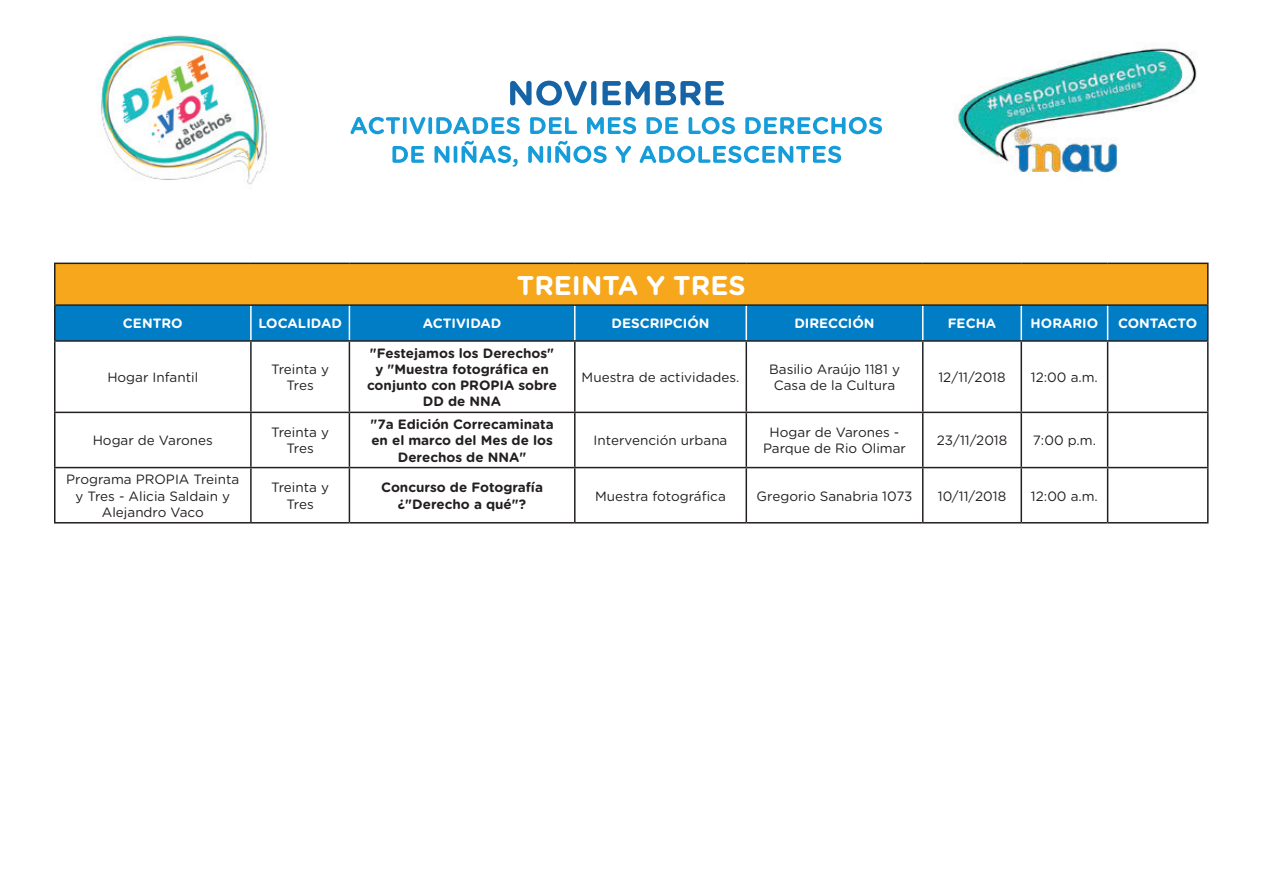
<style>
.page{position:relative;width:1263px;height:893px;background:#fff}
.page>*{position:absolute;margin:0;border:0;box-sizing:border-box;transform-origin:0 0}
.t1{font:700 27px "Gotham Rounded";color:#fff}
.t2{font:13.5px/16.2px "Gotham Rounded";color:#231f20;text-align:center}
.t3{font:700 13.5px/16.2px "Gotham Rounded";color:#231f20;text-align:center}
.t4{font:700 13.5px "Gotham Rounded";color:#fff}
.t5{font:700 13.5px "Gotham Rounded";letter-spacing:-.02em;color:#fff}
</style>
<div class="page">
<svg style="left:510px;top:81px;width:77px;height:25px"></svg>
<div style="left:591px;top:81px;width:5px;height:24px;background:#1663a6;border-radius:3px"></div>
<svg style="left:602px;top:81px;width:122px;height:24px"></svg>
<svg style="left:350px;top:117px;width:50px;height:17px"></svg>
<svg style="left:403px;top:117px;width:4px;height:17px"></svg>
<svg style="left:410px;top:117px;width:15px;height:17px"></svg>
<svg style="left:428px;top:117px;width:4px;height:17px"></svg>
<svg style="left:436px;top:117px;width:84px;height:17px"></svg>
<svg style="left:530px;top:117px;width:47px;height:17px"></svg>
<svg style="left:587px;top:117px;width:49px;height:17px"></svg>
<svg style="left:646px;top:117px;width:32px;height:17px"></svg>
<svg style="left:689px;top:117px;width:46px;height:17px"></svg>
<svg style="left:745px;top:117px;width:137px;height:17px"></svg>
<svg style="left:392px;top:146px;width:32px;height:17px"></svg>
<svg style="left:434px;top:146px;width:15px;height:17px"></svg>
<hr style="left:454px;top:146px;width:3px;height:17px;background:#169cd8;border-radius:2px">
<svg style="left:461px;top:141px;width:57px;height:26px"></svg>
<svg style="left:528px;top:146px;width:15px;height:17px"></svg>
<svg style="left:547px;top:146px;width:4px;height:17px"></svg>
<svg style="left:555px;top:141px;width:52px;height:22px"></svg>
<svg style="left:615px;top:146px;width:16px;height:17px"></svg>
<svg style="left:640px;top:146px;width:201px;height:17px"></svg>
<img style="left:98px;top:35px;width:169px;height:150px">
<img style="left:956px;top:48px;width:241px;height:125px">
<div style="left:55px;top:263px;width:1153px;height:42px;background:#f6a71c"></div>
<div style="left:56px;top:306px;width:1151px;height:34px;background:#007dc5"></div>
<hr style="left:54px;top:342px;width:2px;height:70px;background:#231f20">
<hr style="left:250px;top:342px;width:2px;height:70px;background:#231f20">
<hr style="left:349px;top:342px;width:1px;height:70px;background:#231f20">
<hr style="left:574px;top:342px;width:1px;height:70px;background:#231f20">
<hr style="left:745px;top:342px;width:2px;height:70px;background:#231f20">
<hr style="left:922px;top:342px;width:1px;height:70px;background:#231f20">
<hr style="left:1020px;top:342px;width:2px;height:70px;background:#231f20">
<hr style="left:1107px;top:342px;width:1px;height:70px;background:#231f20">
<hr style="left:1207px;top:342px;width:1px;height:70px;background:#231f20">
<hr style="left:54px;top:412px;width:197px;height:1px;background:#231f20">
<hr style="left:54px;top:413px;width:2px;height:54px;background:#231f20">
<hr style="left:251px;top:412px;width:98px;height:1px;background:#231f20">
<hr style="left:250px;top:413px;width:2px;height:54px;background:#231f20">
<hr style="left:349px;top:412px;width:226px;height:1px;background:#231f20">
<hr style="left:349px;top:413px;width:1px;height:54px;background:#231f20">
<hr style="left:575px;top:412px;width:171px;height:1px;background:#231f20">
<hr style="left:574px;top:413px;width:1px;height:54px;background:#231f20">
<hr style="left:746px;top:412px;width:177px;height:1px;background:#231f20">
<hr style="left:745px;top:413px;width:2px;height:54px;background:#231f20">
<hr style="left:923px;top:412px;width:98px;height:1px;background:#231f20">
<hr style="left:922px;top:413px;width:1px;height:54px;background:#231f20">
<hr style="left:1021px;top:412px;width:86px;height:1px;background:#231f20">
<hr style="left:1020px;top:413px;width:2px;height:54px;background:#231f20">
<hr style="left:1107px;top:412px;width:101px;height:1px;background:#231f20">
<hr style="left:1107px;top:413px;width:1px;height:54px;background:#231f20">
<hr style="left:1207px;top:413px;width:1px;height:54px;background:#231f20">
<hr style="left:54px;top:467px;width:197px;height:1px;background:#231f20">
<hr style="left:54px;top:468px;width:2px;height:54px;background:#231f20">
<hr style="left:251px;top:467px;width:98px;height:1px;background:#231f20">
<hr style="left:250px;top:468px;width:2px;height:54px;background:#231f20">
<hr style="left:349px;top:467px;width:226px;height:1px;background:#231f20">
<hr style="left:349px;top:468px;width:1px;height:54px;background:#231f20">
<hr style="left:575px;top:467px;width:171px;height:1px;background:#231f20">
<hr style="left:574px;top:468px;width:1px;height:54px;background:#231f20">
<hr style="left:746px;top:467px;width:177px;height:1px;background:#231f20">
<hr style="left:745px;top:468px;width:2px;height:54px;background:#231f20">
<hr style="left:923px;top:467px;width:98px;height:1px;background:#231f20">
<hr style="left:922px;top:468px;width:1px;height:54px;background:#231f20">
<hr style="left:1021px;top:467px;width:86px;height:1px;background:#231f20">
<hr style="left:1020px;top:468px;width:2px;height:54px;background:#231f20">
<hr style="left:1107px;top:467px;width:101px;height:1px;background:#231f20">
<hr style="left:1107px;top:468px;width:1px;height:54px;background:#231f20">
<hr style="left:1207px;top:468px;width:1px;height:54px;background:#231f20">
<hr style="left:54px;top:522px;width:197px;height:1px;background:#231f20">
<hr style="left:251px;top:522px;width:98px;height:1px;background:#231f20">
<hr style="left:349px;top:522px;width:226px;height:1px;background:#231f20">
<hr style="left:575px;top:522px;width:171px;height:1px;background:#231f20">
<hr style="left:746px;top:522px;width:177px;height:1px;background:#231f20">
<hr style="left:923px;top:522px;width:98px;height:1px;background:#231f20">
<hr style="left:1021px;top:522px;width:86px;height:1px;background:#231f20">
<hr style="left:1107px;top:522px;width:101px;height:1px;background:#231f20">
<hr style="left:250px;top:306px;width:2px;height:34px;background:#fff">
<hr style="left:349px;top:306px;width:1px;height:34px;background:#fff">
<hr style="left:574px;top:306px;width:1px;height:34px;background:#fff">
<hr style="left:745px;top:306px;width:2px;height:34px;background:#fff">
<hr style="left:922px;top:306px;width:1px;height:34px;background:#fff">
<hr style="left:1020px;top:306px;width:2px;height:34px;background:#fff">
<hr style="left:1107px;top:306px;width:1px;height:34px;background:#fff">
<hr style="left:54px;top:263px;width:197px;height:1px;background:#231f20">
<hr style="left:54px;top:264px;width:2px;height:40px;background:#231f20">
<hr style="left:251px;top:263px;width:98px;height:1px;background:#231f20">
<hr style="left:349px;top:263px;width:226px;height:1px;background:#231f20">
<hr style="left:575px;top:263px;width:171px;height:1px;background:#231f20">
<hr style="left:746px;top:263px;width:177px;height:1px;background:#231f20">
<hr style="left:923px;top:263px;width:98px;height:1px;background:#231f20">
<hr style="left:1021px;top:263px;width:86px;height:1px;background:#231f20">
<hr style="left:1107px;top:263px;width:101px;height:1px;background:#231f20">
<hr style="left:1207px;top:264px;width:1px;height:40px;background:#231f20">
<hr style="left:54px;top:304px;width:197px;height:2px;background:#231f20">
<hr style="left:54px;top:306px;width:2px;height:34px;background:#231f20">
<hr style="left:251px;top:304px;width:98px;height:2px;background:#231f20">
<hr style="left:349px;top:304px;width:226px;height:2px;background:#231f20">
<hr style="left:575px;top:304px;width:171px;height:2px;background:#231f20">
<hr style="left:746px;top:304px;width:177px;height:2px;background:#231f20">
<hr style="left:923px;top:304px;width:98px;height:2px;background:#231f20">
<hr style="left:1021px;top:304px;width:86px;height:2px;background:#231f20">
<hr style="left:1107px;top:304px;width:101px;height:2px;background:#231f20">
<hr style="left:1207px;top:306px;width:1px;height:34px;background:#231f20">
<hr style="left:54px;top:340px;width:197px;height:2px;background:#231f20">
<hr style="left:251px;top:340px;width:98px;height:2px;background:#231f20">
<hr style="left:349px;top:340px;width:226px;height:2px;background:#231f20">
<hr style="left:575px;top:340px;width:171px;height:2px;background:#231f20">
<hr style="left:746px;top:340px;width:177px;height:2px;background:#231f20">
<hr style="left:923px;top:340px;width:98px;height:2px;background:#231f20">
<hr style="left:1021px;top:340px;width:86px;height:2px;background:#231f20">
<hr style="left:1107px;top:340px;width:101px;height:2px;background:#231f20">
<h1 class="t1" style="left:517px;top:266px;width:230px">TREINTA Y TRES</h1>
<p class="t4" style="left:123px;top:314px;width:61px">CENTRO</p>
<p class="t4" style="left:258px;top:314px;width:85px">LOCALIDAD</p>
<p class="t4" style="left:423px;top:314px;width:80px">ACTIVIDAD</p>
<p class="t4" style="left:611px;top:314px;width:100px">DESCRIPCIÓN</p>
<p class="t4" style="left:794px;top:314px;width:82px">DIRECCIÓN</p>
<p class="t4" style="left:948px;top:314px;width:50px">FECHA</p>
<p class="t4" style="left:1031px;top:314px;width:69px">HORARIO</p>
<p class="t5" style="left:1118px;top:314px;width:81px">CONTACTO</p>
<p class="t2" style="left:107px;top:369px;width:92px">Hogar Infantil</p>
<p class="t2" style="left:271px;top:360px;width:59px">Treinta y<br>Tres</p>
<p class="t3" style="left:367px;top:344px;width:191px">"Festejamos los Derechos" y "Muestra fotográfica en conjunto con PROPIA sobre<br>DD de NNA</p>
<p class="t2" style="left:93px;top:432px;width:122px">Hogar de Varones</p>
<p class="t2" style="left:271px;top:424px;width:59px">Treinta y<br>Tres</p>
<p class="t3" style="left:370px;top:416px;width:185px">"7a Edición Correcaminata en el marco del Mes de los<br>Derechos de NNA"</p>
<p class="t2" style="left:582px;top:369px;width:159px">Muestra de actividades.</p>
<p class="t2" style="left:769px;top:360px;width:132px">Basilio Araújo 1181 y<br>Casa de la Cultura</p>
<p class="t2" style="left:938px;top:369px;width:69px">12/11/2018</p>
<p class="t2" style="left:1031px;top:369px;width:68px">12:00 a.m.</p>
<p class="t2" style="left:594px;top:432px;width:135px">Intervención urbana</p>
<p class="t2" style="left:763px;top:424px;width:144px">Hogar de Varones -<br>Parque de Rio Olimar</p>
<p class="t2" style="left:937px;top:432px;width:72px">23/11/2018</p>
<p class="t2" style="left:1033px;top:432px;width:65px">7:00 p.m.</p>
<p class="t2" style="left:66px;top:471px;width:175px">Programa PROPIA Treinta y Tres - Alicia Saldain y<br>Alejandro Vaco</p>
<p class="t2" style="left:271px;top:479px;width:59px">Treinta y<br>Tres</p>
<p class="t3" style="left:381px;top:479px;width:163px">Concurso de Fotografía ¿"Derecho a qué"?</p>
<p class="t2" style="left:595px;top:487px;width:132px">Muestra fotográfica</p>
<p class="t2" style="left:757px;top:487px;width:157px">Gregorio Sanabria 1073</p>
<p class="t2" style="left:938px;top:487px;width:70px">10/11/2018</p>
<p class="t2" style="left:1031px;top:487px;width:68px">12:00 a.m.</p>
</div>
